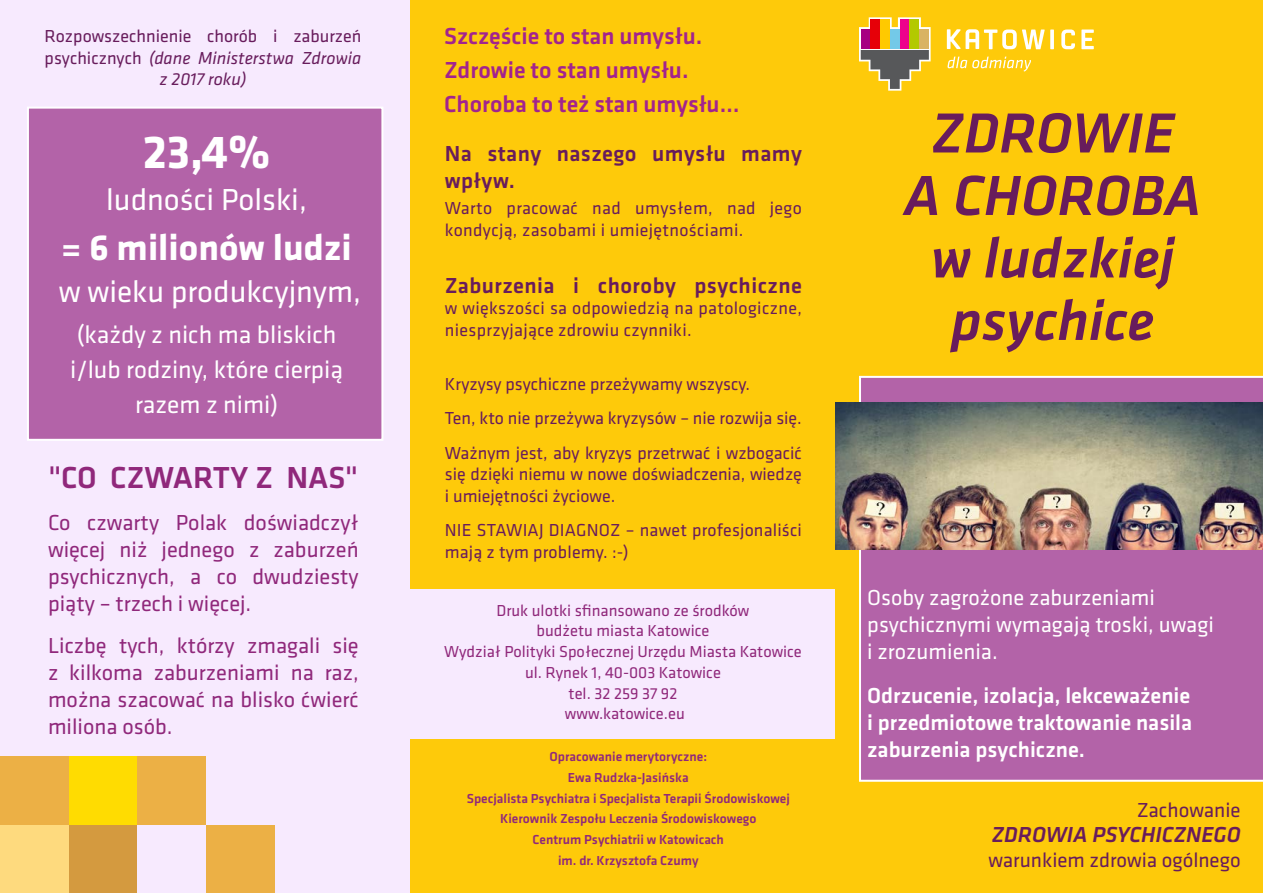
<style>
.page{position:relative;width:1263px;height:893px;background:#fff}
.page>*{position:absolute;margin:0;border:0;box-sizing:border-box;transform-origin:0 0}
.t1{font:italic 500 58.5px/62.6px "Klavika";color:#681c5c;text-align:center}
.t2{font:700 48px "Klavika";color:#fff}
.t3{font:700 37.5px "Klavika";color:#fff}
.t4{font:31.5px "Klavika";color:#fff}
.t5{font:500 31.5px "Klavika";color:#90287b}
.t6{font:25.5px/34.8px "Klavika";color:#fff;text-align:center}
.t7{font:500 24px/34.2px "Klavika";color:#a2238e}
.t8{font:22.5px/27px "Klavika";color:#90287b;text-align:justify}
.t9{font:500 22.5px/27px "Klavika";color:#fff;text-align:justify}
.t10{font:22.5px/27px "Klavika";color:#fff}
.t11{font:500 22.5px/27px "Klavika";letter-spacing:.02em;color:#681c5c}
.t12{font:italic 500 22.5px "Klavika";color:#681c5c}
.t13{font:21px "Klavika";color:#681c5c}
.t14{font:18px/21.6px "Klavika";color:#681c5c}
.t15{font:18px/21.6px "Klavika";letter-spacing:.02em;color:#681c5c}
.t16{font:16.5px/20.7px "Klavika";color:#90287b;text-align:center}
.t17{font:500 13.5px/20.7px "Klavika";color:#90287b;text-align:center}
.s1{font-style:italic}
</style>
<div class="page">
<div style="left:0;top:0;width:868px;height:893px;background:#f7eafe"></div>
<div style="left:410px;top:0;width:853px;height:588px;background:#feca0a"></div>
<div style="left:836px;top:0;width:427px;height:893px;background:#feca0a"></div>
<div style="left:410px;top:739px;width:426px;height:154px;background:#feca0a"></div>
<div style="left:858px;top:375px;width:405px;height:407px;background:#b363a8"></div>
<img style="left:836px;top:403px;width:427px;height:147px">
<div style="left:27px;top:107px;width:356px;height:334px;background:#b363a8"></div>
<div style="left:68px;top:825px;width:69px;height:68px;background:#d49a3f"></div>
<div style="left:0;top:825px;width:68px;height:68px;background:#feda7e"></div>
<div style="left:68px;top:756px;width:69px;height:69px;background:#ffdc01"></div>
<div style="left:206px;top:825px;width:69px;height:68px;background:#ecb045"></div>
<div style="left:0;top:756px;width:68px;height:69px;background:#ecb045"></div>
<div style="left:137px;top:756px;width:69px;height:69px;background:#ecb045"></div>
<svg style="left:947px;top:29px;width:98px;height:20px"></svg>
<svg style="left:1050px;top:30px;width:4px;height:19px"></svg>
<svg style="left:1061px;top:30px;width:14px;height:19px"></svg>
<svg style="left:1081px;top:30px;width:13px;height:19px"></svg>
<svg style="left:859px;top:17px;width:72px;height:74px"></svg>
<div style="left:870px;top:19px;width:10px;height:29px;background:#e60008"></div>
<div style="left:880px;top:19px;width:10px;height:29px;background:#ffc900"></div>
<div style="left:890px;top:29px;width:10px;height:19px;background:#73c9e8"></div>
<div style="left:900px;top:19px;width:9px;height:29px;background:#ed028c"></div>
<div style="left:909px;top:19px;width:10px;height:29px;background:#b3c900"></div>
<div style="left:919px;top:29px;width:10px;height:19px;background:#d9b363"></div>
<svg style="left:947px;top:57px;width:84px;height:15px"></svg>
<p class="t14" style="left:45px;top:26px;width:318px;text-align:center">Rozpowszechnienie chorób i zaburzeń psychicznych <span class="s1">(dane Ministerstwa Zdrowia z 2017 roku)</span></p>
<h2 class="t2" style="left:143px;top:126px;width:129px">23,4%</h2>
<h3 class="t4" style="left:106px;top:183px;width:202px">ludności Polski,</h3>
<h3 class="t3" style="left:62px;top:227px;width:291px">= 6 milionów ludzi</h3>
<h3 class="t4" style="left:59px;top:274px;width:304px">w wieku produkcyjnym,</h3>
<h3 class="t6" style="left:70px;top:318px;width:274px">(każdy z nich ma bliskich i/lub rodziny, które cierpią razem z nimi)</h3>
<h3 class="t5" style="left:49px;top:461px;width:310px">"CO CZWARTY Z NAS"</h3>
<p class="t8" style="left:48px;top:509px;width:312px">Co czwarty Polak doświadczył więcej niż jednego z zaburzeń psychicznych, a co dwudziesty piąty – trzech i więcej.</p>
<p class="t8" style="left:48px;top:632px;width:312px">Liczbę tych, którzy zmagali się z kilkoma zaburzeniami na raz, można szacować na blisko ćwierć miliona osób.</p>
<h3 class="t7" style="left:444px;top:19px;width:297px">Szczęście to stan umysłu.<br>Zdrowie to stan umysłu.<br>Choroba to też stan umysłu…</h3>
<p class="t11" style="left:445px;top:141px;width:359px">Na stany naszego umysłu mamy wpływ.</p>
<p class="t15" style="left:445px;top:198px;width:359px">Warto pracować nad umysłem, nad jego kondycją, zasobami i umiejętnościami.</p>
<p class="t11" style="left:445px;top:272px;width:359px">Zaburzenia i choroby psychiczne</p>
<p class="t15" style="left:445px;top:298px;width:359px">w większości sa odpowiedzią na patologiczne, niesprzyjające zdrowiu czynniki.</p>
<p class="t14" style="left:445px;top:367px;width:359px;line-height:34.3px">Kryzysy psychiczne przeżywamy wszyscy.<br>Ten, kto nie przeżywa kryzysów – nie rozwija się.<br>Ważnym jest, aby kryzys przetrwać i wzbogacić</p>
<p class="t14" style="left:445px;top:464px;width:359px">się dzięki niemu w nowe doświadczenia, wiedzę i umiejętności życiowe.</p>
<p class="t14" style="left:445px;top:520px;width:359px">NIE STAWIAJ DIAGNOZ – nawet profesjonaliści mają z tym problemy. :-)</p>
<p class="t16" style="left:444px;top:600px;width:359px">Druk ulotki sfinansowano ze środków<br>budżetu miasta Katowice<br>Wydział Polityki Społecznej Urzędu Miasta Katowice ul. Rynek 1, 40-003 Katowice<br>tel. 32 259 37 92<br>www.katowice.eu</p>
<p class="t17" style="left:467px;top:746px;width:325px">Opracowanie merytoryczne:<br>Ewa Rudzka-Jasińska<br>Specjalista Psychiatra i Specjalista Terapii Środowiskowej Kierownik Zespołu Leczenia Środowiskowego<br>Centrum Psychiatrii w Katowicach<br>im. dr. Krzysztofa Czumy</p>
<h1 class="t1" style="left:903px;top:103px;width:300px">ZDROWIE<br>A CHOROBA w ludzkiej psychice</h1>
<p class="t10" style="left:867px;top:585px;width:348px">Osoby zagrożone zaburzeniami psychicznymi wymagają troski, uwagi i zrozumienia.</p>
<p class="t9" style="left:867px;top:682px;width:326px">Odrzucenie, izolacja, lekceważenie i przedmiotowe traktowanie nasila zaburzenia psychiczne.</p>
<p class="t13" style="left:1137px;top:799px;width:105px">Zachowanie</p>
<p class="t12" style="left:991px;top:822px;width:251px">ZDROWIA PSYCHICZNEGO</p>
<p class="t13" style="left:988px;top:849px;width:254px">warunkiem zdrowia ogólnego</p>
</div>
